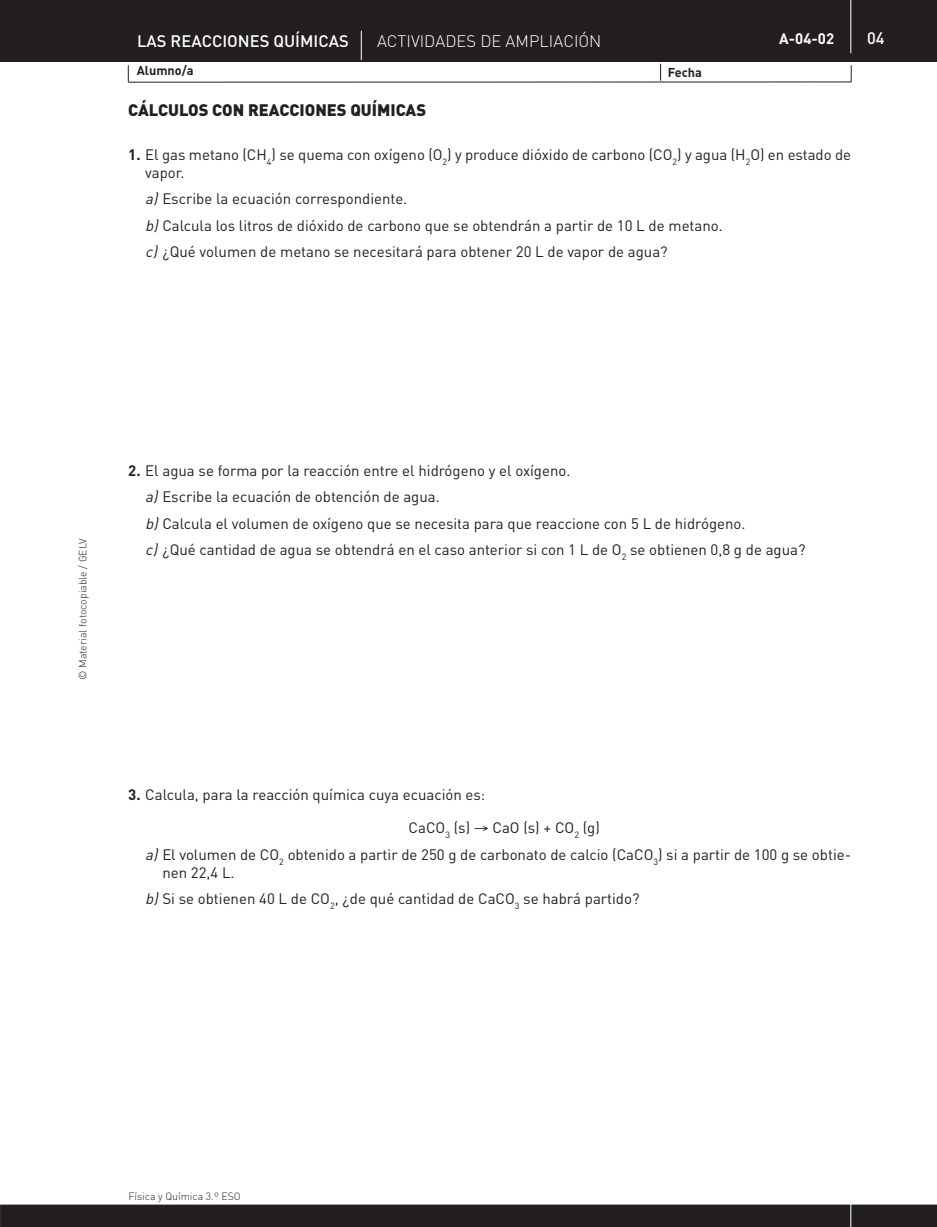
<style>
.page{position:relative;width:937px;height:1227px;background:#fff}
.page>*{position:absolute;margin:0;border:0;box-sizing:border-box;transform-origin:0 0}
.t1{font:900 16.5px "DIN";color:#231f20}
.t2{font:500 16.5px "DIN";color:#fff}
.t3{font:300 16.5px "DIN";color:#fff}
.t4{font:15px/26.5px "DIN";color:#231f20}
.t5{font:700 15px "DIN";color:#fff}
.t6{font:700 12.75px "DIN";color:#231f20}
.t7{font:300 10.5px "DIN";color:#231f20}
.s1{font-weight:700}
.s2{font-style:italic}
</style>
<div class="page">
<div style="left:0;top:0;width:937px;height:62px;background:#231f20"></div>
<hr style="left:850px;top:0;width:1px;height:53px;background:#fff">
<svg style="left:851px;top:65px;width:1px;height:17px"></svg>
<hr style="left:128px;top:82px;width:723px;height:1px;background:#231f20">
<svg style="left:361px;top:31px;width:1px;height:29px"></svg>
<svg style="left:128px;top:65px;width:1px;height:17px"></svg>
<div style="left:0;top:1204px;width:937px;height:22px;background:#231f20"></div>
<svg style="left:660px;top:64px;width:1px;height:17px"></svg>
<p class="t2" style="left:137px;top:30px;width:213px">LAS REACCIONES QUÍMICAS</p>
<p class="t3" style="left:377px;top:35px;width:226px">ACTIVIDADES DE AMPLIACIÓN</p>
<p class="t5" style="left:779px;top:33px;width:56px">A-04-02</p>
<p class="t6" style="left:137px;top:66px;width:58px">Alumno/a</p>
<p class="t6" style="left:668px;top:67px;width:36px">Fecha</p>
<p class="t1" style="left:128px;top:104px;width:299px">CÁLCULOS CON REACCIONES QUÍMICAS</p>
<p class="t4" style="left:145px;top:147px;width:707px;line-height:18px;text-indent:-17px"><span class="s1">1.</span> El gas metano (CH<sub>4</sub>) se quema con oxígeno (O<sub>2</sub>) y produce dióxido de carbono (CO<sub>2</sub>) y agua (H<sub>2</sub>O) en estado de vapor.</p>
<p class="t4" style="left:145px;top:187px;width:579px"><span class="s2">a)</span> Escribe la ecuación correspondiente.<br><span class="s2">b)</span>Calcula los litros de dióxido de carbono que se obtendrán a partir de 10 L de metano. <span class="s2">c)</span> ¿Qué volumen de metano se necesitará para obtener 20 L de vapor de agua?</p>
<p class="t2" style="left:867px;top:32px;width:19px">04</p>
<p class="t7" style="left:79px;top:679px;width:143px;rotate:-90deg">© Material fotocopiable / GELV</p>
<p class="t4" style="left:145px;top:458px;width:662px;text-indent:-17px"><span class="s1">2.</span> El agua se forma por la reacción entre el hidrógeno y el oxígeno.<br><span class="s2">a)</span> Escribe la ecuación de obtención de agua.<br><span class="s2">b)</span>Calcula el volumen de oxígeno que se necesita para que reaccione con 5 L de hidrógeno.<br><span class="s2">c)</span> ¿Qué cantidad de agua se obtendrá en el caso anterior si con 1 L de O<sub>2</sub> se obtienen 0,8 g de agua?</p>
<p class="t4" style="left:409px;top:780px;width:193px;line-height:32.8px;text-indent:-280px"><span class="s1">3.</span> Calcula, para la reacción química cuya ecuación es:<br>CaCO<sub>3</sub> (s) → CaO (s) + CO<sub>2</sub> (g)</p>
<p class="t4" style="left:162px;top:847px;width:690px;line-height:18px;text-indent:-17px"><span class="s2">a)</span> El volumen de CO<sub>2</sub> obtenido a partir de 250 g de carbonato de calcio (CaCO<sub>3</sub>) si a partir de 100 g se obtie&shy;nen 22,4 L.</p>
<p class="t4" style="left:145px;top:887px;width:496px"><span class="s2">b)</span>Si se obtienen 40 L de CO<sub>2</sub>, ¿de qué cantidad de CaCO<sub>3</sub> se habrá partido?</p>
<p class="t7" style="left:129px;top:1192px;width:114px">Física y Química 3.º ESO</p>
</div>
